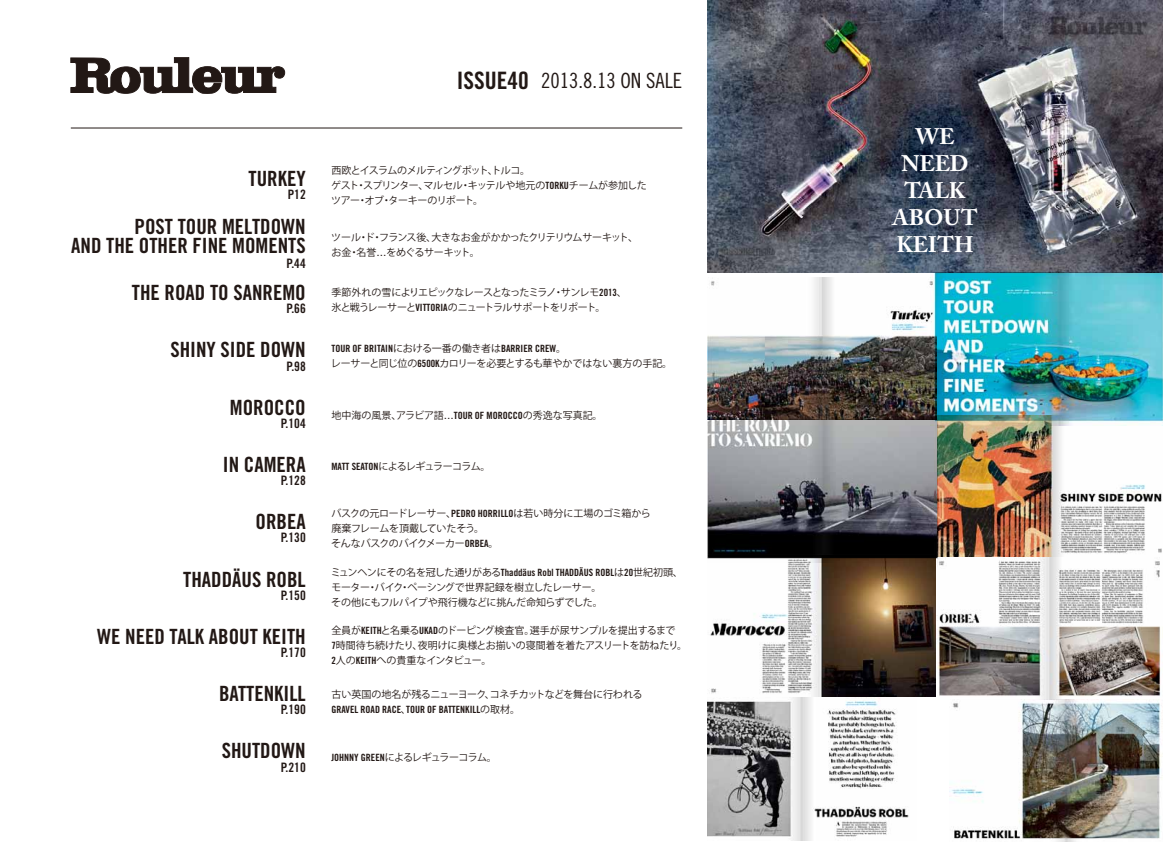
<style>
.page{position:relative;width:1163px;height:842px;background:#fff}
.page>*{position:absolute;margin:0;border:0;box-sizing:border-box;transform-origin:0 0}
.t1{font:700 22.4px/26.9px "Adobe Caslon Pro";color:#fff;text-align:center}
.t2{font:21px/19px "Trade Gothic LT Std Bd Cn 20";color:#221815;text-align:right}
.t3{font:21px "Trade Gothic Cond Eighteen";color:#221815}
.t4{font:13px "Trade Gothic LT Std Bd Cn 20";color:#221815}
.t5{font:10px/15px "Koz Go Pro";letter-spacing:-.03em;color:#221815}
.t6{font:10px "Trade Gothic LT Std Bd Cn 20";color:#221815}
.t7{font:10px/15px "Koz Go Pro";letter-spacing:-.05em;color:#221815}
.t8{font:10px/15px "Koz Go Pro";letter-spacing:-.08em;color:#221815}
.t9{font:10px "Koz Go Pro";letter-spacing:-.07em;color:#221815}
.t10{font:10px "Koz Go Pro";color:#221815}
.s1{font-family:"Trade Gothic LT Std Bd Cn 20";font-size:24px}
.s2{font-family:"Trade Gothic LT Std Bd Cn 20"}
.s3{font-family:"Koz Go Pro"}
</style>
<div class="page">
<svg style="left:70px;top:57px;width:215px;height:37px"></svg>
<hr style="left:71px;top:128px;width:611px;height:1px;background:#221815">
<img style="left:949px;top:699px;width:213px;height:143px">
<img style="left:930px;top:272px;width:232px;height:144px">
<img style="left:710px;top:562px;width:224px;height:135px">
<img style="left:934px;top:558px;width:227px;height:141px">
<img style="left:707px;top:697px;width:202px;height:144px">
<img style="left:707px;top:415px;width:234px;height:147px">
<img style="left:936px;top:416px;width:226px;height:141px">
<img style="left:707px;top:278px;width:228px;height:141px">
<img style="left:707px;top:0;width:455px;height:272px">
<h2 class="t3" style="left:456px;top:68px;width:227px"><span class="s1">ISSUE40</span> 2013.8.13 ON SALE</h2>
<h2 class="t2" style="left:248px;top:168px;width:59px">TURKEY</h2>
<h2 class="t2" style="left:71px;top:217px;width:236px">POST TOUR MELTDOWN<br>AND THE OTHER FINE MOMENTS</h2>
<h2 class="t2" style="left:132px;top:283px;width:175px">THE ROAD TO SANREMO</h2>
<h3 class="t4" style="left:288px;top:186px;width:20px">P12</h3>
<h3 class="t4" style="left:286px;top:256px;width:21px">P.44</h3>
<h3 class="t4" style="left:286px;top:301px;width:21px">P.66</h3>
<h2 class="t2" style="left:170px;top:340px;width:137px">SHINY SIDE DOWN</h2>
<h3 class="t4" style="left:286px;top:358px;width:21px">P.98</h3>
<h2 class="t2" style="left:230px;top:397px;width:77px">MOROCCO</h2>
<h3 class="t4" style="left:281px;top:415px;width:27px">P.104</h3>
<h2 class="t2" style="left:223px;top:455px;width:84px">IN CAMERA</h2>
<h3 class="t4" style="left:281px;top:473px;width:27px">P.128</h3>
<h2 class="t2" style="left:255px;top:512px;width:52px">ORBEA</h2>
<h2 class="t2" style="left:183px;top:570px;width:124px">THADDÄUS ROBL</h2>
<h3 class="t4" style="left:281px;top:530px;width:27px">P.130</h3>
<h3 class="t4" style="left:281px;top:587px;width:27px">P.150</h3>
<h2 class="t2" style="left:97px;top:627px;width:210px">WE NEED TALK ABOUT KEITH</h2>
<h3 class="t4" style="left:281px;top:644px;width:27px">P.170</h3>
<h2 class="t2" style="left:219px;top:684px;width:88px">BATTENKILL</h2>
<h3 class="t4" style="left:281px;top:702px;width:27px">P.190</h3>
<h2 class="t2" style="left:222px;top:741px;width:85px">SHUTDOWN</h2>
<h3 class="t4" style="left:281px;top:759px;width:27px">P.210</h3>
<p class="t7" style="left:331px;top:163px;width:317px">西欧とイスラムのメルティングポット、トルコ。<br>ゲスト・スプリンター、マルセル・キッテルや地元の<span class="s2">TORKU</span>チームが参加したツアー・オブ・ターキーのリポート。</p>
<p class="t5" style="left:331px;top:230px;width:308px">ツール・ド・フランス後、大きなお金がかかったクリテリウムサーキット、お金・名誉<span class="s2">…</span>をめぐるサーキット。</p>
<p class="t8" style="left:331px;top:285px;width:297px">季節外れの雪によりエピックなレースとなったミラノ・サンレモ<span class="s2">2013</span>、氷と戦うレーサーと<span class="s2">VITTORIA</span>のニュートラルサポートをリポート。</p>
<p class="t6" style="left:331px;top:343px;width:236px">TOUR OF BRITAIN<span class="s3">における一番の働き者は</span>BARRIER CREW<span class="s3">。</span></p>
<p class="t5" style="left:331px;top:357px;width:343px">レーサーと同じ位の<span class="s2">6500K</span>カロリーを必要とするも華やかではない裏方の手記。</p>
<p class="t10" style="left:331px;top:409px;width:272px">地中海の風景、アラビア語<span class="s2">…TOUR OF MOROCCO</span>の秀逸な写真記。</p>
<p class="t9" style="left:331px;top:460px;width:160px"><span class="s2">MATT SEATON</span>によるレギュラーコラム。</p>
<p class="t5" style="left:331px;top:506px;width:321px">バスクの元ロードレーサー、<span class="s2">PEDRO HORRILLO</span>は若い時分に工場のゴミ箱から廃棄フレームを頂戴していたそう。<br>そんなバスクのバイクメーカー<span class="s2">ORBEA</span>。</p>
<p class="t6" style="left:330px;top:566px;width:354px"><span class="s3">ミュンヘンにその名を冠した通りがある</span>Thaddäus Robl THADDÄUS ROBL<span class="s3">は</span>20<span class="s3">世紀初頭、</span></p>
<p class="t5" style="left:331px;top:580px;width:273px">モーター・バイク・ペーシングで世界記録を樹立したレーサー。その他にもフルパイプや飛行機などに挑んだ命知らずでした。</p>
<p class="t5" style="left:331px;top:623px;width:357px">全員が<span class="s2">KEITH</span>と名乗る<span class="s2">UKAD</span>のドーピング検査官。選手が尿サンプルを提出するまで<br><span class="s2">7</span>時間待ち続けたり、夜明けに奥様とお揃いの寝間着を着たアスリートを訪ねたり。<br><span class="s2">2</span>人の<span class="s2">KEITH</span>への貴重なインタビュー。</p>
<p class="t5" style="left:331px;top:687px;width:312px">古い英国の地名が残るニューヨーク、コネチカットなどを舞台に行われる</p>
<p class="t6" style="left:331px;top:703px;width:190px">GRAVEL ROAD RACE<span class="s3">、</span>TOUR OF BATTENKILL<span class="s3">の取材。</span></p>
<p class="t9" style="left:331px;top:750px;width:167px"><span class="s2">JOHNNY GREEN</span>によるレギュラーコラム。</p>
<h1 class="t1" style="left:892px;top:123px;width:87px">WE<br>NEED<br>TALK<br>ABOUT<br>KEITH</h1>
</div>
